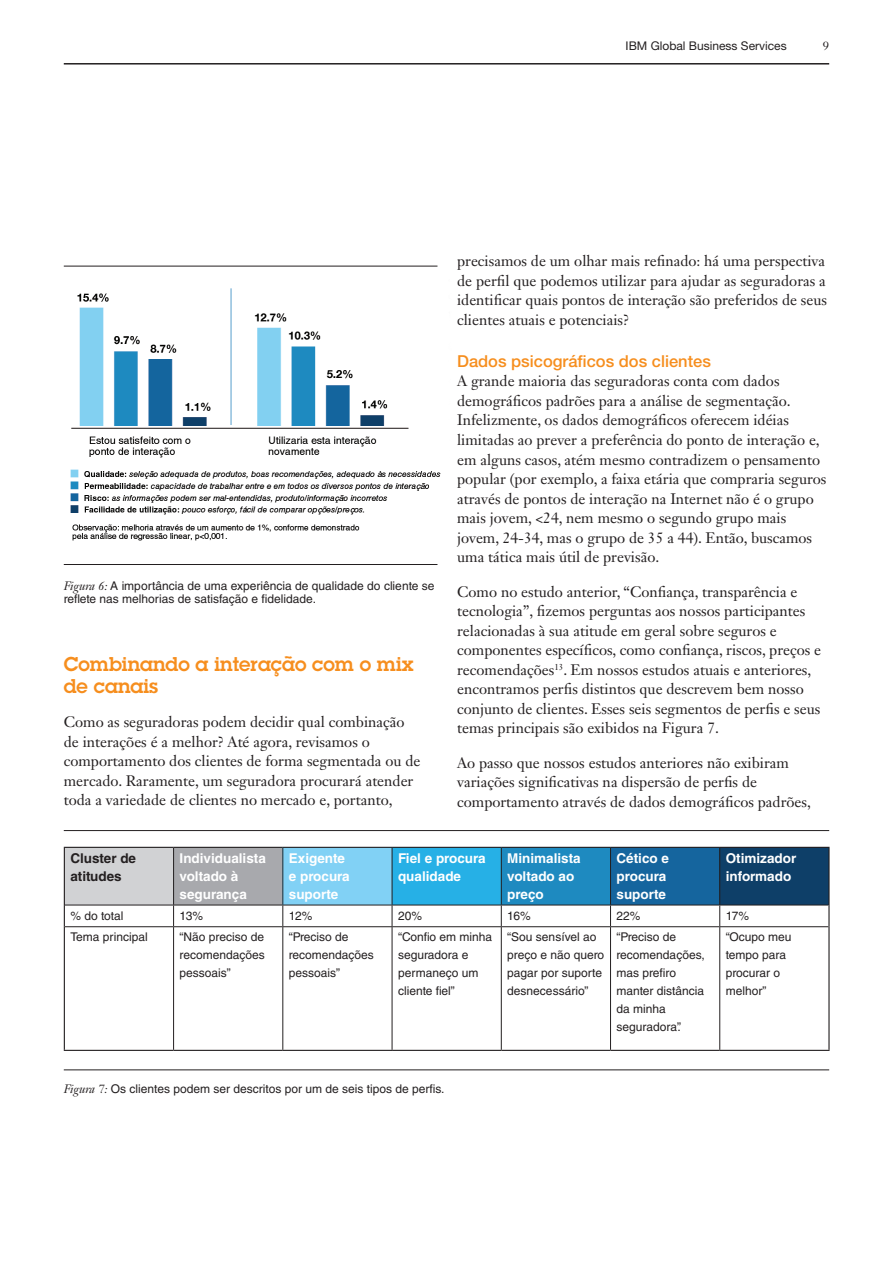
<style>
.page{position:relative;width:893px;height:1263px;background:#fff}
.page>*{position:absolute;margin:0;border:0;box-sizing:border-box;transform-origin:0 0}
.TIT2{font:600 19.5px/21.5px "Lubalin Graph Std";color:#f68e1e}
.TIT3{font:500 16.5px "Helvetica Neue LT Std";color:#f68e1e}
.TXT{font:15px/19.5px "Janson Text LT Std";color:#231f20}
.TXT2{font:700 13.5px/18px "Helvetica LT Std";color:#fff}
.TXT2-2{font:700 13.5px/18px "Helvetica LT Std";color:#231f20}
.TXT2-3{font:12px/18px "Helvetica LT Std";color:#231f20}
.TXT-2{font:12px/13.2px "Helvetica LT Std";color:#231f20}
.TXT_legenda{font:12px "Helvetica LT Std";color:#231f20}
.t1{font:12px "Helvetica Neue LT Std";color:#231f20}
.t2{font:12px "Janson Text LT Std";color:#231f20}
.s1{font-family:"Janson Text LT Std";font-style:italic}
</style>
<div class="page">
<hr style="left:64px;top:63px;width:765px;height:2px;background:#231f20">
<hr style="left:64px;top:266px;width:373px;height:1px;background:#231f20">
<img style="left:70px;top:288px;width:371px;height:253px">
<hr style="left:64px;top:564px;width:373px;height:1px;background:#231f20">
<div style="left:64px;top:847px;width:110px;height:58px;background:#d1d2d4"></div>
<div style="left:174px;top:847px;width:109px;height:58px;background:#a8a9ad"></div>
<div style="left:283px;top:847px;width:109px;height:58px;background:#81d1f5"></div>
<div style="left:392px;top:847px;width:109px;height:58px;background:#26b0e6"></div>
<div style="left:501px;top:847px;width:109px;height:58px;background:#1e8ac0"></div>
<div style="left:610px;top:847px;width:110px;height:58px;background:#15659e"></div>
<div style="left:720px;top:847px;width:109px;height:58px;background:#0e3f68"></div>
<hr style="left:173px;top:848px;width:1px;height:57px;background:#231f20">
<hr style="left:392px;top:848px;width:1px;height:57px;background:#231f20">
<hr style="left:501px;top:848px;width:1px;height:57px;background:#231f20">
<hr style="left:610px;top:848px;width:1px;height:57px;background:#231f20">
<hr style="left:719px;top:848px;width:1px;height:57px;background:#231f20">
<hr style="left:65px;top:905px;width:109px;height:1px;background:#231f20">
<svg style="left:173px;top:905px;width:1px;height:21px"></svg>
<hr style="left:283px;top:905px;width:109px;height:1px;background:#231f20">
<svg style="left:282px;top:906px;width:1px;height:20px"></svg>
<hr style="left:392px;top:905px;width:109px;height:1px;background:#231f20">
<svg style="left:392px;top:905px;width:1px;height:21px"></svg>
<hr style="left:501px;top:905px;width:109px;height:1px;background:#231f20">
<svg style="left:501px;top:905px;width:1px;height:21px"></svg>
<hr style="left:610px;top:905px;width:110px;height:1px;background:#231f20">
<svg style="left:610px;top:905px;width:1px;height:21px"></svg>
<hr style="left:720px;top:905px;width:108px;height:1px;background:#231f20">
<svg style="left:719px;top:905px;width:1px;height:21px"></svg>
<hr style="left:65px;top:926px;width:109px;height:1px;background:#231f20">
<hr style="left:174px;top:926px;width:109px;height:1px;background:#231f20">
<hr style="left:173px;top:927px;width:1px;height:123px;background:#231f20">
<hr style="left:283px;top:926px;width:109px;height:1px;background:#231f20">
<hr style="left:282px;top:927px;width:1px;height:123px;background:#231f20">
<hr style="left:392px;top:926px;width:109px;height:1px;background:#231f20">
<hr style="left:392px;top:927px;width:1px;height:123px;background:#231f20">
<hr style="left:501px;top:926px;width:109px;height:1px;background:#231f20">
<hr style="left:501px;top:927px;width:1px;height:123px;background:#231f20">
<hr style="left:610px;top:926px;width:110px;height:1px;background:#231f20">
<hr style="left:610px;top:927px;width:1px;height:123px;background:#231f20">
<hr style="left:720px;top:926px;width:108px;height:1px;background:#231f20">
<hr style="left:719px;top:927px;width:1px;height:123px;background:#231f20">
<hr style="left:64px;top:847px;width:110px;height:1px;background:#231f20">
<hr style="left:64px;top:848px;width:1px;height:57px;background:#231f20">
<hr style="left:174px;top:847px;width:109px;height:1px;background:#231f20">
<hr style="left:283px;top:847px;width:109px;height:1px;background:#231f20">
<hr style="left:392px;top:847px;width:109px;height:1px;background:#231f20">
<hr style="left:501px;top:847px;width:109px;height:1px;background:#231f20">
<hr style="left:610px;top:847px;width:110px;height:1px;background:#231f20">
<hr style="left:720px;top:847px;width:110px;height:1px;background:#231f20">
<hr style="left:828px;top:848px;width:2px;height:57px;background:#231f20">
<svg style="left:64px;top:905px;width:1px;height:22px"></svg>
<hr style="left:828px;top:905px;width:2px;height:22px;background:#231f20">
<hr style="left:64px;top:927px;width:1px;height:123px;background:#231f20">
<hr style="left:828px;top:927px;width:2px;height:123px;background:#231f20">
<hr style="left:282px;top:848px;width:1px;height:57px;background:#231f20">
<hr style="left:174px;top:905px;width:109px;height:1px;background:#231f20">
<hr style="left:64px;top:1050px;width:110px;height:1px;background:#231f20">
<hr style="left:174px;top:1050px;width:109px;height:1px;background:#231f20">
<hr style="left:283px;top:1050px;width:109px;height:1px;background:#231f20">
<hr style="left:392px;top:1050px;width:109px;height:1px;background:#231f20">
<hr style="left:501px;top:1050px;width:109px;height:1px;background:#231f20">
<hr style="left:610px;top:1050px;width:110px;height:1px;background:#231f20">
<hr style="left:720px;top:1050px;width:110px;height:1px;background:#231f20">
<hr style="left:64px;top:830px;width:765px;height:1px;background:#231f20">
<hr style="left:64px;top:1069px;width:765px;height:1px;background:#231f20">
<p class="t1" style="left:626px;top:39px;width:163px">IBM Global Business Services</p>
<p class="t2" style="left:823px;top:38px;width:8px">9</p>
<p class="TXT-2" style="left:64px;top:579px;width:372px"><span class="s1">Figura 6:</span> A importância de uma experiência de qualidade do cliente se reflete nas melhorias de satisfação e fidelidade.</p>
<p class="TIT2" style="left:64px;top:653px;width:352px">Combinando a interação com o mix de canais</p>
<p class="TXT" style="left:64px;top:712px;width:358px">Como as seguradoras podem decidir qual combinação de interações é a melhor? Até agora, revisamos o comportamento dos clientes de forma segmentada ou de mercado. Raramente, um seguradora procurará atender toda a variedade de clientes no mercado e, portanto,</p>
<p class="TXT" style="left:457px;top:251px;width:371px">precisamos de um olhar mais refinado: há uma perspectiva de perfil que podemos utilizar para ajudar as seguradoras a identificar quais pontos de interação são preferidos de seus clientes atuais e potenciais?</p>
<p class="TIT3" style="left:457px;top:351px;width:255px">Dados psicográficos dos clientes</p>
<p class="TXT" style="left:457px;top:371px;width:371px">A grande maioria das seguradoras conta com dados demográficos padrões para a análise de segmentação.<br>Infelizmente, os dados demográficos oferecem idéias limitadas ao prever a preferência do ponto de interação e, em alguns casos, atém mesmo contradizem o pensamento popular (por exemplo, a faixa etária que compraria seguros através de pontos de interação na Internet não é o grupo mais jovem, &lt;24, nem mesmo o segundo grupo mais jovem, 24-34, mas o grupo de 35 a 44). Então, buscamos uma tática mais útil de previsão.</p>
<p class="TXT" style="left:457px;top:581px;width:366px">Como no estudo anterior, “Confiança, transparência e tecnologia”, fizemos perguntas aos nossos participantes relacionadas à sua atitude em geral sobre seguros e componentes específicos, como confiança, riscos, preços e recomendações<sup>13</sup>. Em nossos estudos atuais e anteriores, encontramos perfis distintos que descrevem bem nosso conjunto de clientes. Esses seis segmentos de perfis e seus temas principais são exibidos na Figura 7.</p>
<p class="TXT" style="left:457px;top:752px;width:355px">Ao passo que nossos estudos anteriores não exibiram variações significativas na dispersão de perfis de comportamento através de dados demográficos padrões,</p>
<p class="TXT2-2" style="left:70px;top:849px;width:67px">Cluster de atitudes</p>
<p class="TXT2" style="left:180px;top:849px;width:88px">Individualista voltado à segurança</p>
<p class="TXT2" style="left:289px;top:849px;width:62px">Exigente e procura suporte</p>
<p class="TXT2" style="left:398px;top:849px;width:89px">Fiel e procura qualidade</p>
<p class="TXT2" style="left:507px;top:849px;width:75px">Minimalista voltado ao preço</p>
<p class="TXT2" style="left:616px;top:849px;width:54px">Cético e procura suporte</p>
<p class="TXT2" style="left:726px;top:849px;width:72px">Otimizador informado</p>
<p class="TXT2-3" style="left:70px;top:906px;width:55px">% do total</p>
<p class="TXT2-3" style="left:180px;top:906px;width:25px">13%</p>
<p class="TXT2-3" style="left:289px;top:906px;width:25px">12%</p>
<p class="TXT2-3" style="left:398px;top:906px;width:26px">20%</p>
<p class="TXT2-3" style="left:507px;top:906px;width:25px">16%</p>
<p class="TXT2-3" style="left:616px;top:906px;width:26px">22%</p>
<p class="TXT2-3" style="left:726px;top:906px;width:25px">17%</p>
<p class="TXT2-3" style="left:70px;top:928px;width:79px">Tema principal</p>
<p class="TXT2-3" style="left:180px;top:928px;width:87px;text-align:justify">“Não preciso de recomendações pessoais”</p>
<p class="TXT2-3" style="left:289px;top:928px;width:87px">“Preciso de recomendações pessoais”</p>
<p class="TXT2-3" style="left:398px;top:928px;width:96px">“Confio em minha seguradora e permaneço um cliente fiel”</p>
<p class="TXT2-3" style="left:507px;top:928px;width:98px">“Sou sensível ao preço e não quero pagar por suporte desnecessário”</p>
<p class="TXT2-3" style="left:616px;top:928px;width:90px">“Preciso de recomendações, mas prefiro manter distância da minha seguradora”.</p>
<p class="TXT2-3" style="left:726px;top:928px;width:67px">“Ocupo meu tempo para procurar o melhor”</p>
<p class="TXT_legenda" style="left:64px;top:1081px;width:382px"><span class="s1">Figura 7:</span> Os clientes podem ser descritos por um de seis tipos de perfis.</p>
</div>
